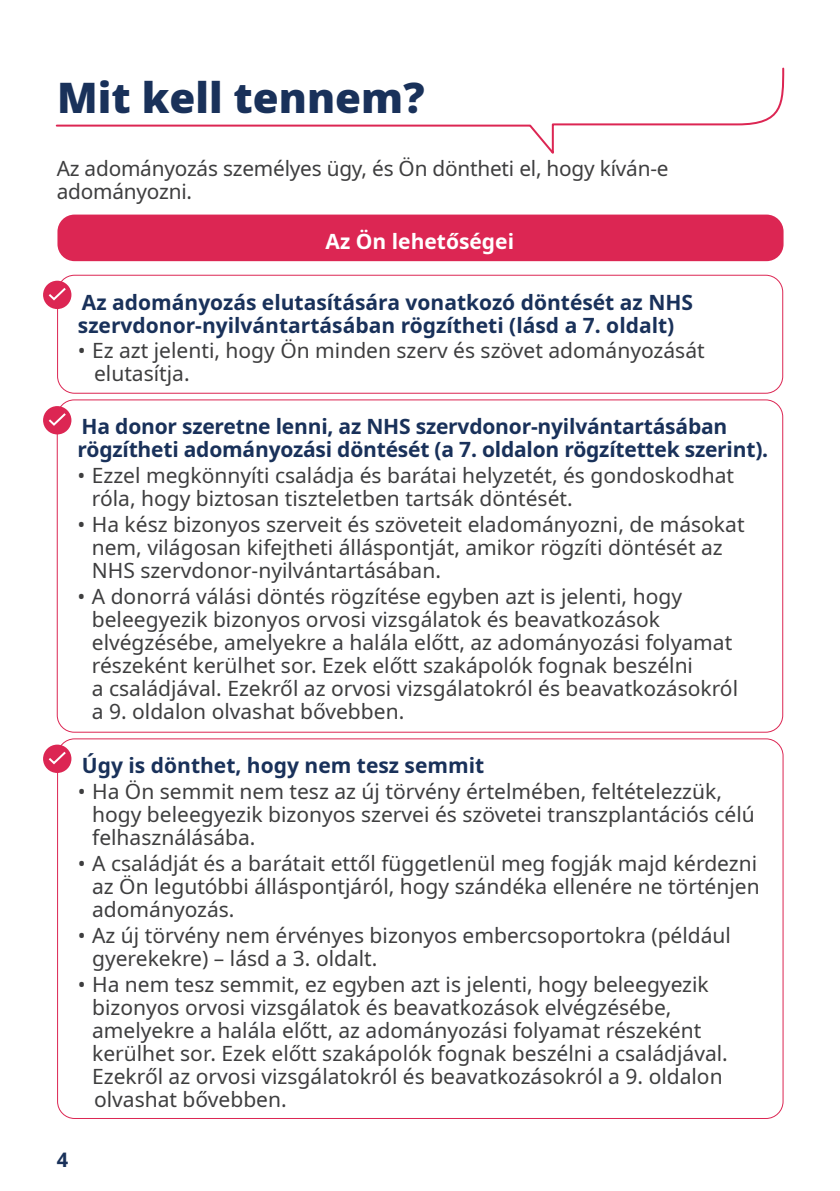
<style>
.page{position:relative;width:840px;height:1191px;background:#fff}
.page>*{position:absolute;margin:0;border:0;box-sizing:border-box;transform-origin:0 0}
.t1{font:900 42px "Noto Sans";color:#19315a}
.t2{font:21px/23px "Noto Sans";color:#3e3e3f}
.t3{font:700 21px/23px "Noto Sans";color:#19315a}
.t4{font:700 21px "Noto Sans";color:#fff}
.t5{font:700 20px "Noto Sans";color:#19315a}
</style>
<div class="page">
<div style="left:57px;top:214px;width:726px;height:47px;background:#dc2653;border-radius:17px"></div>
<div style="left:57px;top:275px;width:725px;height:119px;border:1px solid #dc2653;border-radius:17px"></div>
<div style="left:43px;top:281px;width:28px;height:28px;background:#dc2653;border-radius:50%"></div>
<svg style="left:48px;top:288px;width:18px;height:13px"></svg>
<div style="left:43px;top:744px;width:28px;height:29px;background:#dc2653;border-radius:50%"></div>
<svg style="left:48px;top:749px;width:20px;height:16px"></svg>
<div style="left:43px;top:406px;width:28px;height:28px;background:#dc2653;border-radius:50%"></div>
<svg style="left:48px;top:413px;width:18px;height:13px"></svg>
<svg style="left:55px;top:67px;width:729px;height:87px"></svg>
<p class="t1" style="left:57px;top:66px;width:368px">Mit kell tennem?</p>
<p class="t2" style="left:57px;top:158px;width:613px">Az adományozás személyes ügy, és Ön döntheti el, hogy kíván-e adományozni.</p>
<p class="t4" style="left:325px;top:227px;width:190px">Az Ön lehetőségei</p>
<p class="t3" style="left:78px;top:291px;width:616px">Az adományozás elutasítására vonatkozó döntését az NHS szervdonor-nyilvántartásában rögzítheti (lásd a 7. oldalt)</p>
<p class="t2" style="left:94px;top:340px;width:611px;text-indent:-16px">• Ez azt jelenti, hogy Ön minden szerv és szövet adományozását elutasítja.</p>
<p class="t3" style="left:78px;top:415px;width:691px">Ha donor szeretne lenni, az NHS szervdonor-nyilvántartásában rögzítheti adományozási döntését (a 7. oldalon rögzítettek szerint).</p>
<p class="t2" style="left:92px;top:464px;width:643px;text-indent:-14px">• Ezzel megkönnyíti családja és barátai helyzetét, és gondoskodhat róla, hogy biztosan tiszteletben tartsák döntését.</p>
<p class="t2" style="left:92px;top:513px;width:654px;text-indent:-14px">• Ha kész bizonyos szerveit és szöveteit eladományozni, de másokat nem, világosan kifejtheti álláspontját, amikor rögzíti döntését az<br>NHS szervdonor-nyilvántartásában.</p>
<p class="t2" style="left:92px;top:585px;width:647px;text-indent:-14px">• A donorrá válási döntés rögzítése egyben azt is jelenti, hogy beleegyezik bizonyos orvosi vizsgálatok és beavatkozások elvégzésébe, amelyekre a halála előtt, az adományozási folyamat részeként kerülhet sor. Ezek előtt szakápolók fognak beszélni<br>a családjával. Ezekről az orvosi vizsgálatokról és beavatkozásokról a 9. oldalon olvashat bővebben.</p>
<p class="t3" style="left:82px;top:754px;width:403px">Úgy is dönthet, hogy nem tesz semmit</p>
<p class="t2" style="left:92px;top:780px;width:663px;text-indent:-14px">• Ha Ön semmit nem tesz az új törvény értelmében, feltételezzük, hogy beleegyezik bizonyos szervei és szövetei transzplantációs célú felhasználásába.</p>
<p class="t2" style="left:92px;top:852px;width:668px;text-align:justify;text-indent:-14px">• A családját és a barátait ettől függetlenül meg fogják majd kérdezni az Ön legutóbbi álláspontjáról, hogy szándéka ellenére ne történjen adományozás.</p>
<p class="t2" style="left:92px;top:924px;width:640px;text-indent:-14px">• Az új törvény nem érvényes bizonyos embercsoportokra (például gyerekekre) – lásd a 3. oldalt.</p>
<p class="t2" style="left:92px;top:973px;width:637px;text-indent:-14px">• Ha nem tesz semmit, ez egyben azt is jelenti, hogy beleegyezik bizonyos orvosi vizsgálatok és beavatkozások elvégzésébe, amelyekre a halála előtt, az adományozási folyamat részeként kerülhet sor. Ezek előtt szakápolók fognak beszélni a családjával.<br>Ezekről az orvosi vizsgálatokról és beavatkozásokról a 9. oldalon olvashat bővebben.</p>
<p class="t5" style="left:57px;top:1145px;width:13px">4</p>
</div>
